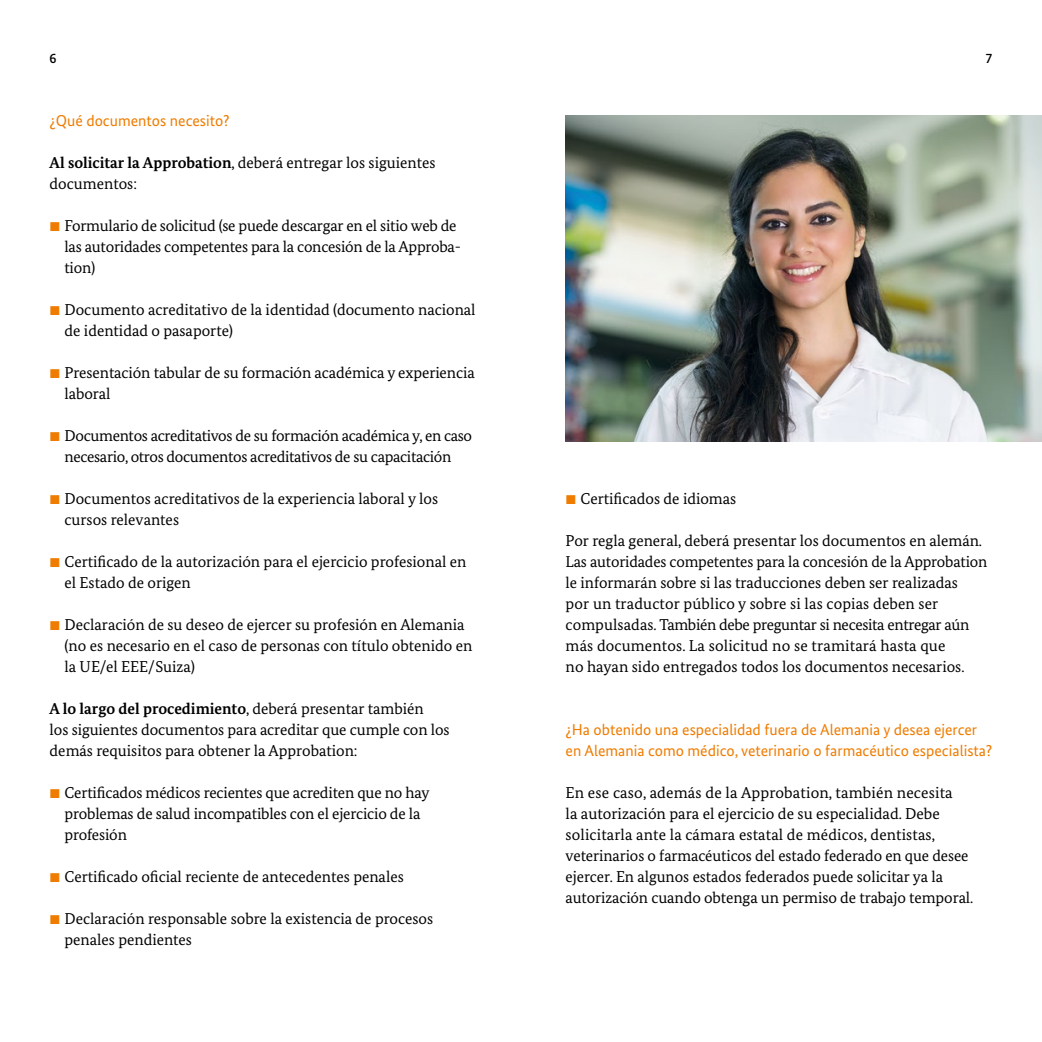
<style>
.page{position:relative;width:1042px;height:1042px;background:#fff}
.page>*{position:absolute;margin:0;border:0;box-sizing:border-box;transform-origin:0 0}
.t1{font:15.75px/21px "Bundes Serif";color:#000}
.t2{font:15.75px/21px "Bundes Sans";color:#ef7c00}
.t3{font:15.75px/21px "Bundes Serif";letter-spacing:-.02em;color:#000}
.t4{font:500 14px "Bundes Sans";color:#000}
.s1{font-weight:700}
</style>
<div class="page">
<img style="left:566px;top:115px;width:476px;height:326px">
<p class="t4" style="left:50px;top:50px;width:8px">6</p>
<p class="t4" style="left:985px;top:50px;width:8px">7</p>
<p class="t2" style="left:50px;top:110px;width:182px">¿Qué documentos necesito?</p>
<p class="t1" style="left:50px;top:152px;width:387px"><span class="s1">Al solicitar la Approbation</span>, deberá entregar los siguientes documentos:</p>
<p class="t1" style="left:64px;top:215px;width:398px">Formulario de solicitud (se puede descargar en el sitio web de las autoridades competentes para la concesión de la Approba&shy;tion)</p>
<p class="t1" style="left:64px;top:299px;width:413px">Documento acreditativo de la identidad (documento nacional de identidad o pasaporte)</p>
<p class="t1" style="left:64px;top:362px;width:412px">Presentación tabular de su formación académica y experiencia laboral</p>
<p class="t3" style="left:64px;top:425px;width:409px">Documentos acreditativos de su formación académica y, en caso necesario, otros documentos acreditativos de su capacitación</p>
<p class="t1" style="left:64px;top:488px;width:375px">Documentos acreditativos de la experiencia laboral y los cursos relevantes</p>
<p class="t1" style="left:64px;top:551px;width:403px">Certificado de la autorización para el ejercicio profesional en el Estado de origen</p>
<p class="t1" style="left:64px;top:614px;width:409px">Declaración de su deseo de ejercer su profesión en Alemania (no es necesario en el caso de personas con título obtenido en la UE/el EEE/Suiza)</p>
<p class="t1" style="left:50px;top:698px;width:401px"><span class="s1">A lo largo del procedimiento</span>, deberá presentar también<br>los siguientes documentos para acreditar que cumple con los demás requisitos para obtener la Approbation:</p>
<p class="t1" style="left:64px;top:782px;width:366px">Certificados médicos recientes que acrediten que no hay problemas de salud incompatibles con el ejercicio de la profesión</p>
<p class="t1" style="left:64px;top:866px;width:341px">Certificado oficial reciente de antecedentes penales</p>
<p class="t1" style="left:64px;top:908px;width:370px">Declaración responsable sobre la existencia de procesos penales pendientes</p>
<p class="t1" style="left:580px;top:488px;width:157px">Certificados de idiomas</p>
<p class="t1" style="left:566px;top:530px;width:423px">Por regla general, deberá presentar los documentos en alemán.<br>Las autoridades competentes para la concesión de la Approbation le informarán sobre si las traducciones deben ser realizadas<br>por un traductor público y sobre si las copias deben ser compulsadas. También debe preguntar si necesita entregar aún más documentos. La solicitud no se tramitará hasta que<br>no hayan sido entregados todos los documentos necesarios.</p>
<p class="t2" style="left:566px;top:719px;width:428px">¿Ha obtenido una especialidad fuera de Alemania y desea ejercer en Alemania como médico, veterinario o farmacéutico especialista?</p>
<p class="t1" style="left:566px;top:782px;width:409px">En ese caso, además de la Approbation, también necesita<br>la autorización para el ejercicio de su especialidad. Debe solicitarla ante la cámara estatal de médicos, dentistas, veterinarios o farmacéuticos del estado federado en que desee ejercer. En algunos estados federados puede solicitar ya la autorización cuando obtenga un permiso de trabajo temporal.</p>
</div>
